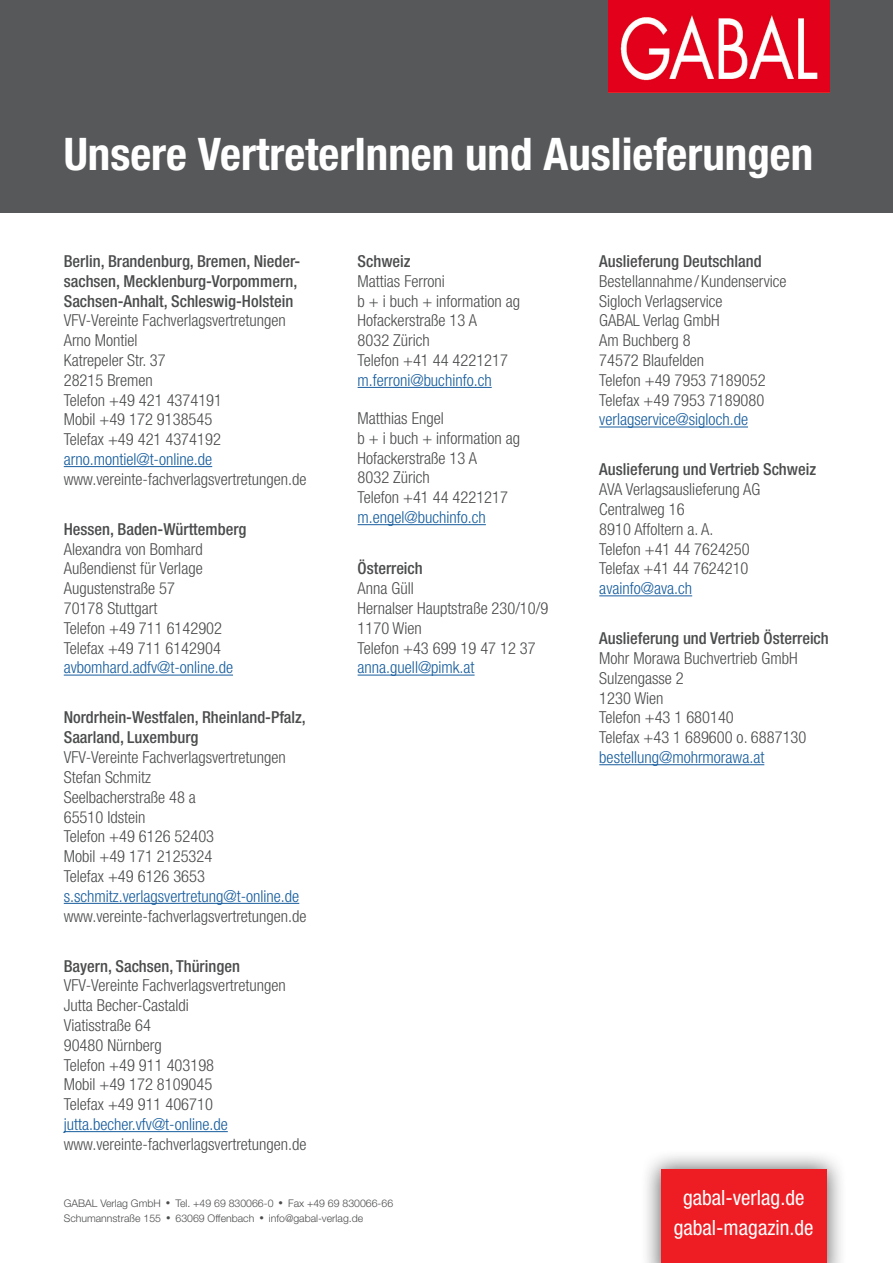
<style>
.page{position:relative;width:893px;height:1263px;background:#fff}
.page>*{position:absolute;margin:0;border:0;box-sizing:border-box;transform-origin:0 0}
.t1{font:700 condensed 45px "Helvetica Neue LT Std";color:#fff}
.t2{font:condensed 21px/29.5px "Helvetica Neue LT Std";color:#fff;text-align:center}
.t3{font:300 condensed 16.5px/19.8px "Helvetica Neue LT Std";color:#4b4c4d}
.t4{font:500 condensed 16.5px/19.8px "Helvetica Neue LT Std";color:#4b4c4d}
.t5{font:300 condensed 16.5px "Helvetica Neue LT Std";color:#175d9e}
.t6{font:300 10.5px/15.6px "Helvetica Neue LT Std";color:#4b4c4d}
.s1{font-size:9px}
</style>
<div class="page">
<div style="left:0;top:0;width:893px;height:213px;background:#57585a"></div>
<img style="left:609px;top:0;width:220px;height:93px">
<div style="left:641px;top:1150px;width:205px;height:113px;background:#231f20;opacity:.75"></div>
<div style="left:661px;top:1170px;width:166px;height:93px;background:#ee1d23"></div>
<hr style="left:64px;top:466px;width:148px;height:1px;background:#175d9e">
<hr style="left:64px;top:675px;width:169px;height:1px;background:#175d9e">
<hr style="left:64px;top:903px;width:235px;height:1px;background:#175d9e">
<hr style="left:64px;top:1131px;width:164px;height:1px;background:#175d9e">
<hr style="left:358px;top:387px;width:134px;height:1px;background:#175d9e">
<hr style="left:358px;top:524px;width:128px;height:1px;background:#175d9e">
<hr style="left:358px;top:675px;width:117px;height:1px;background:#175d9e">
<hr style="left:599px;top:427px;width:149px;height:1px;background:#175d9e">
<hr style="left:599px;top:595px;width:93px;height:1px;background:#175d9e">
<hr style="left:599px;top:764px;width:165px;height:1px;background:#175d9e">
<h1 class="t1" style="left:64px;top:127px;width:751px">Unsere VertreterInnen und Auslieferungen</h1>
<p class="t4" style="left:64px;top:251px;width:238px">Berlin, Brandenburg, Bremen, Nieder&shy;sachsen, Mecklenburg-Vorpommern,<br>Sachsen-Anhalt, Schleswig-Holstein</p>
<p class="t3" style="left:64px;top:310px;width:224px">VFV-Vereinte Fachverlagsvertretungen<br>Arno Montiel<br>Katrepeler Str. 37<br>28215 Bremen<br>Telefon +49 421 4374191<br>Mobil +49 172 9138545<br>Telefax +49 421 4374192</p>
<p class="t5" style="left:64px;top:450px;width:150px">arno.montiel@t-online.de</p>
<p class="t3" style="left:64px;top:469px;width:244px">www.vereinte-fachverlagsvertretungen.de</p>
<p class="t4" style="left:64px;top:519px;width:184px">Hessen, Baden-Württemberg</p>
<p class="t3" style="left:64px;top:539px;width:160px">Alexandra von Bomhard<br>Außendienst für Verlage<br>Augustenstraße 57<br>70178 Stuttgart<br>Telefon +49 711 6142902<br>Telefax +49 711 6142904</p>
<p class="t5" style="left:64px;top:658px;width:171px">avbomhard.adfv@t-online.de</p>
<p class="t4" style="left:64px;top:707px;width:244px">Nordrhein-Westfalen, Rheinland-Pfalz,<br>Saarland, Luxemburg</p>
<p class="t3" style="left:64px;top:747px;width:224px">VFV-Vereinte Fachverlagsvertretungen<br>Stefan Schmitz<br>Seelbacherstraße 48 a<br>65510 Idstein<br>Telefon +49 6126 52403<br>Mobil +49 171 2125324<br>Telefax +49 6126 3653</p>
<p class="t5" style="left:64px;top:886px;width:237px">s.schmitz.verlagsvertretung@t-online.de</p>
<p class="t3" style="left:64px;top:906px;width:244px">www.vereinte-fachverlagsvertretungen.de</p>
<p class="t4" style="left:64px;top:955px;width:178px">Bayern, Sachsen, Thüringen</p>
<p class="t3" style="left:64px;top:975px;width:224px">VFV-Vereinte Fachverlagsvertretungen<br>Jutta Becher-Castaldi<br>Viatisstraße 64<br>90480 Nürnberg<br>Telefon +49 911 403198<br>Mobil +49 172 8109045<br>Telefax +49 911 406710</p>
<p class="t5" style="left:64px;top:1115px;width:166px">jutta.becher.vfv@t-online.de</p>
<p class="t3" style="left:64px;top:1134px;width:244px">www.vereinte-fachverlagsvertretungen.de</p>
<p class="t4" style="left:358px;top:251px;width:55px">Schweiz</p>
<p class="t3" style="left:358px;top:271px;width:164px">Mattias Ferroni<br>b + i buch + information ag<br>Hofackerstraße 13 A<br>8032 Zürich<br>Telefon +41 44 4221217</p>
<p class="t5" style="left:358px;top:370px;width:136px">m.ferroni@buchinfo.ch</p>
<p class="t3" style="left:358px;top:408px;width:164px">Matthias Engel<br>b + i buch + information ag<br>Hofackerstraße 13 A<br>8032 Zürich<br>Telefon +41 44 4221217</p>
<p class="t5" style="left:358px;top:508px;width:130px">m.engel@buchinfo.ch</p>
<p class="t4" style="left:358px;top:558px;width:67px">Österreich</p>
<p class="t3" style="left:358px;top:578px;width:192px">Anna Güll<br>Hernalser Hauptstraße 230/10/9<br>1170 Wien<br>Telefon +43 699 19 47 12 37</p>
<p class="t5" style="left:358px;top:658px;width:118px">anna.guell@pimk.at</p>
<p class="t4" style="left:599px;top:251px;width:164px">Auslieferung Deutschland</p>
<p class="t3" style="left:599px;top:271px;width:189px">Bestellannahme / Kundenservice<br>Sigloch Verlagservice<br>GABAL Verlag GmbH<br>Am Buchberg 8<br>74572 Blaufelden<br>Telefon +49 7953 7189052<br>Telefax +49 7953 7189080</p>
<p class="t5" style="left:599px;top:410px;width:150px">verlagservice@sigloch.de</p>
<p class="t4" style="left:599px;top:459px;width:218px">Auslieferung und Vertrieb Schweiz</p>
<p class="t3" style="left:599px;top:479px;width:163px">AVA Verlagsauslieferung AG<br>Centralweg 16<br>8910 Affoltern a. A.<br>Telefon +41 44 7624250<br>Telefax +41 44 7624210</p>
<p class="t5" style="left:599px;top:579px;width:94px">avainfo@ava.ch</p>
<p class="t4" style="left:599px;top:628px;width:231px">Auslieferung und Vertrieb Österreich</p>
<p class="t3" style="left:599px;top:648px;width:209px">Mohr Morawa Buchvertrieb GmbH<br>Sulzengasse 2<br>1230 Wien<br>Telefon +43 1 680140<br>Telefax +43 1 689600 o. 6887130</p>
<p class="t5" style="left:599px;top:748px;width:167px">bestellung@mohrmorawa.at</p>
<p class="t6" style="left:64px;top:1195px;width:331px">GABAL Verlag GmbH <span class="s1">•</span> Tel. +49 69 830066-0 <span class="s1">•</span> Fax +49 69 830066-66<br>Schumannstraße 155 <span class="s1">•</span> 63069 Offenbach <span class="s1">•</span> info@gabal-verlag.de</p>
<p class="t2" style="left:674px;top:1183px;width:141px">gabal-verlag.de gabal-magazin.de</p>
</div>
